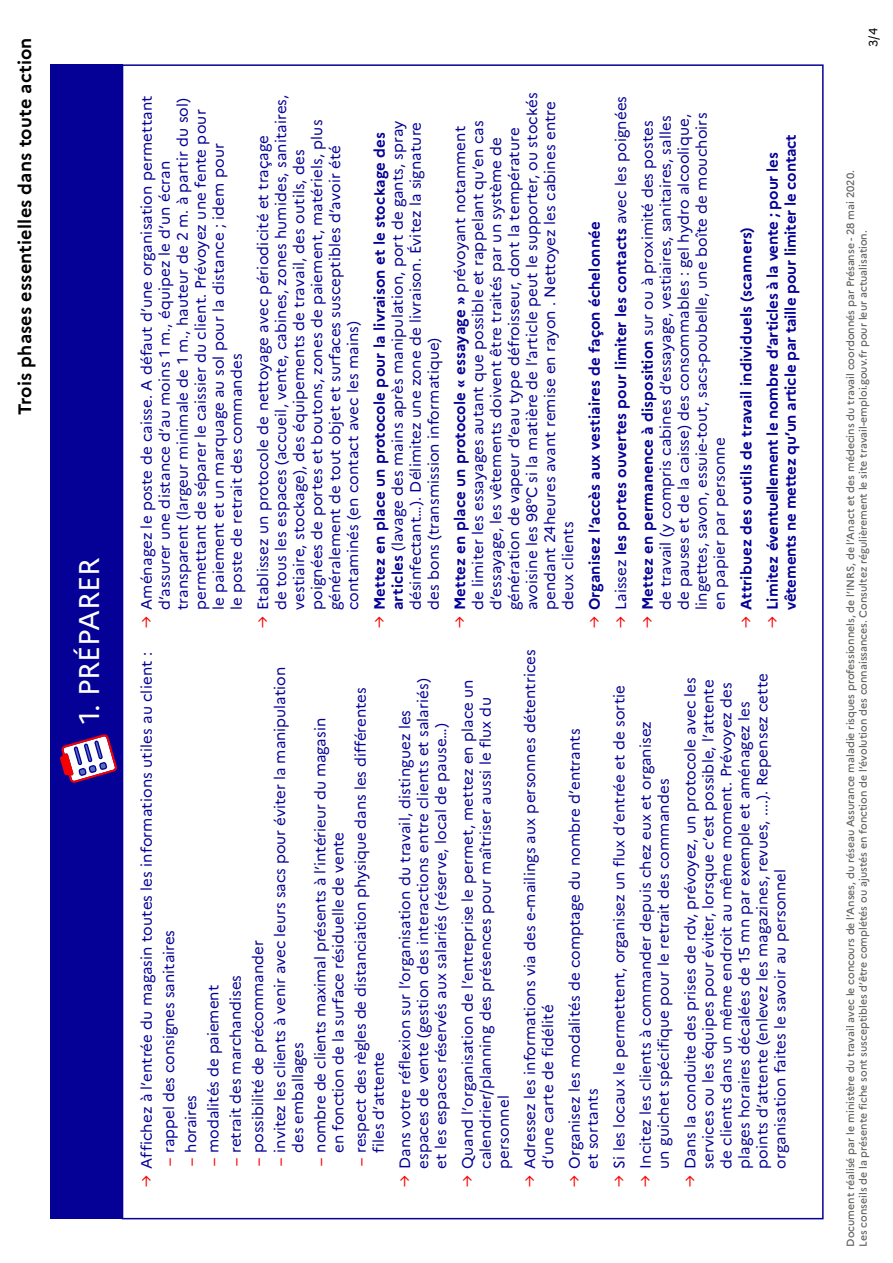
<style>
.page{position:relative;width:893px;height:1263px;background:#fff}
.page>*{position:absolute;margin:0;border:0;box-sizing:border-box;transform-origin:0 0}
.t1{font:28.5px "Marianne";color:#fff}
.t2{font:700 18px "Marianne";letter-spacing:.01em;color:#000}
.t3{font:15px/18px "Marianne";letter-spacing:.01em;color:#050096}
.t4{font:700 15px/18px "Marianne";letter-spacing:.005em;color:#050096}
.t5{font:12px "Marianne";color:#000}
.t6{font:500 10.5px/12.6px "Marianne";color:#656563}
.s1{color:#f70000}
.s2{font-weight:700}
.s3{font-weight:400;color:#f70000}
.s4{font-weight:400}
</style>
<div class="page">
<div style="left:51px;top:64px;width:72px;height:1155px;background:#050096"></div>
<svg style="left:60px;top:734px;width:57px;height:49px"></svg>
<p class="t2" style="left:14px;top:415px;width:379px;rotate:-90deg">Trois phases essentielles dans toute action</p>
<h1 class="t1" style="left:72px;top:724px;width:167px;rotate:-90deg">1. PRÉPARER</h1>
<p class="t3" style="left:137px;top:610px;width:516px;text-indent:-18px;rotate:-90deg"><span class="s1">→</span> Aménagez le poste de caisse. A défaut d’une organisation permettant d’assurer une distance d’au moins 1 m., équipez le d’un écran transparent (largeur minimale de 1 m., hauteur de 2 m. à partir du sol) permettant de séparer le caissier du client. Prévoyez une fente pour le paiement et un marquage au sol pour la distance ; idem pour<br>le poste de retrait des commandes</p>
<p class="t3" style="left:254px;top:610px;width:517px;text-indent:-18px;rotate:-90deg"><span class="s1">→</span> Etablissez un protocole de nettoyage avec périodicité et traçage<br>de tous les espaces (accueil, vente, cabines, zones humides, sanitaires, vestiaire, stockage), des équipements de travail, des outils, des poignées de portes et boutons, zones de paiement, matériels, plus généralement de tout objet et surfaces susceptibles d’avoir été contaminés (en contact avec les mains)</p>
<p class="t3" style="left:370px;top:610px;width:491px;text-indent:-18px;rotate:-90deg"><span class="s1">→</span> <span class="s2">Mettez en place un protocole pour la livraison et le stockage des articles</span> (lavage des mains après manipulation, port de gants, spray désinfectant…). Délimitez une zone de livraison. Évitez la signature des bons (transmission informatique)</p>
<p class="t3" style="left:451px;top:610px;width:519px;text-indent:-18px;rotate:-90deg"><span class="s1">→</span> <span class="s2">Mettez en place un protocole « essayage »</span> prévoyant notamment<br>de limiter les essayages autant que possible et rappelant qu’en cas d’essayage, les vêtements doivent être traités par un système de génération de vapeur d’eau type défroisseur, dont la température avoisine les 98°C si la matière de l’article peut le supporter, ou stockés pendant 24heures avant remise en rayon . Nettoyez les cabines entre deux clients</p>
<p class="t4" style="left:585px;top:628px;width:408px;rotate:-90deg"><span class="s3">→</span> Organisez l’accès aux vestiaires de façon échelonnée</p>
<p class="t3" style="left:137px;top:1187px;width:536px;rotate:-90deg"><span class="s1">→</span> Affichez à l’entrée du magasin toutes les informations utiles au client :</p>
<p class="t3" style="left:160px;top:1165px;width:237px;rotate:-90deg"><span class="s1">–</span> rappel des consignes sanitaires</p>
<p class="t3" style="left:182px;top:1165px;width:72px;rotate:-90deg"><span class="s1">–</span> horaires</p>
<p class="t3" style="left:204px;top:1165px;width:182px;rotate:-90deg"><span class="s1">–</span> modalités de paiement</p>
<p class="t3" style="left:226px;top:1165px;width:192px;rotate:-90deg"><span class="s1">–</span> retrait des marchandises</p>
<p class="t3" style="left:271px;top:1153px;width:487px;text-indent:-13px;rotate:-90deg"><span class="s1">–</span> invitez les clients à venir avec leurs sacs pour éviter la manipulation des emballages</p>
<p class="t3" style="left:311px;top:1153px;width:436px;text-indent:-13px;rotate:-90deg"><span class="s1">–</span> nombre de clients maximal présents à l’intérieur du magasin en fonction de la surface résiduelle de vente</p>
<p class="t3" style="left:249px;top:1165px;width:227px;rotate:-90deg"><span class="s1">–</span> possibilité de précommander</p>
<p class="t3" style="left:351px;top:1153px;width:467px;text-indent:-13px;rotate:-90deg"><span class="s1">–</span> respect des règles de distanciation physique dans les différentes files d’attente</p>
<p class="t3" style="left:396px;top:1169px;width:492px;text-indent:-18px;rotate:-90deg"><span class="s1">→</span> Dans votre réflexion sur l’organisation du travail, distinguez les espaces de vente (gestion des interactions entre clients et salariés) et les espaces réservés aux salariés (réserve, local de pause…)</p>
<p class="t3" style="left:458px;top:1169px;width:491px;text-indent:-18px;rotate:-90deg"><span class="s1">→</span> Quand l’organisation de l’entreprise le permet, mettez en place un calendrier/planning des présences pour maîtriser aussi le flux du personnel</p>
<p class="t3" style="left:521px;top:1169px;width:521px;text-indent:-18px;rotate:-90deg"><span class="s1">→</span> Adressez les informations via des e-mailings aux personnes détentrices d’une carte de fidélité</p>
<p class="t3" style="left:565px;top:1169px;width:442px;text-indent:-18px;rotate:-90deg"><span class="s1">→</span> Organisez les modalités de comptage du nombre d’entrants et sortants</p>
<p class="t4" style="left:612px;top:628px;width:534px;rotate:-90deg"><span class="s3">→</span> <span class="s4">Laissez</span> les portes ouvertes pour limiter les contacts <span class="s4">avec les poignées</span></p>
<p class="t3" style="left:638px;top:610px;width:499px;text-indent:-18px;rotate:-90deg"><span class="s1">→</span> <span class="s2">Mettez en permanence à disposition</span> sur ou à proximité des postes de travail (y compris cabines d’essayage, vestiaires, sanitaires, salles de pauses et de la caisse) des consommables : gel hydro alcoolique, lingettes, savon, essuie-tout, sacs-poubelle, une boîte de mouchoirs en papier par personne</p>
<p class="t4" style="left:737px;top:628px;width:402px;rotate:-90deg"><span class="s3">→</span> Attribuez des outils de travail individuels (scanners)</p>
<p class="t4" style="left:763px;top:610px;width:478px;text-indent:-18px;rotate:-90deg"><span class="s3">→</span> Limitez éventuellement le nombre d’articles à la vente ; pour les vêtements ne mettez qu’un article par taille pour limiter le contact</p>
<p class="t3" style="left:610px;top:1187px;width:503px;rotate:-90deg"><span class="s1">→</span> Si les locaux le permettent, organisez un flux d’entrée et de sortie</p>
<p class="t3" style="left:636px;top:1169px;width:449px;text-indent:-18px;rotate:-90deg"><span class="s1">→</span> Incitez les clients à commander depuis chez eux et organisez un guichet spécifique pour le retrait des commandes</p>
<p class="t3" style="left:681px;top:1169px;width:497px;text-indent:-18px;rotate:-90deg"><span class="s1">→</span> Dans la conduite des prises de rdv, prévoyez, un protocole avec les services ou les équipes pour éviter, lorsque c’est possible, l’attente de clients dans un même endroit au même moment. Prévoyez des plages horaires décalées de 15 mn par exemple et aménagez les points d’attente (enlevez les magazines, revues, ....). Repensez cette organisation faites le savoir au personnel</p>
<p class="t5" style="left:866px;top:47px;width:20px;rotate:-90deg">3/4</p>
<p class="t6" style="left:844px;top:1247px;width:1078px;rotate:-90deg">Document réalisé par le ministère du travail avec le concours de l’Anses, du réseau Assurance maladie risques professionnels, de l’INRS, de l’Anact et des médecins du travail coordonnés par Présanse - 28 mai 2020.<br>Les conseils de la présente fiche sont susceptibles d’être complétés ou ajustés en fonction de l’évolution des connaissances. Consultez régulièrement le site travail-emploi.gouv.fr pour leur actualisation.</p>
</div>
